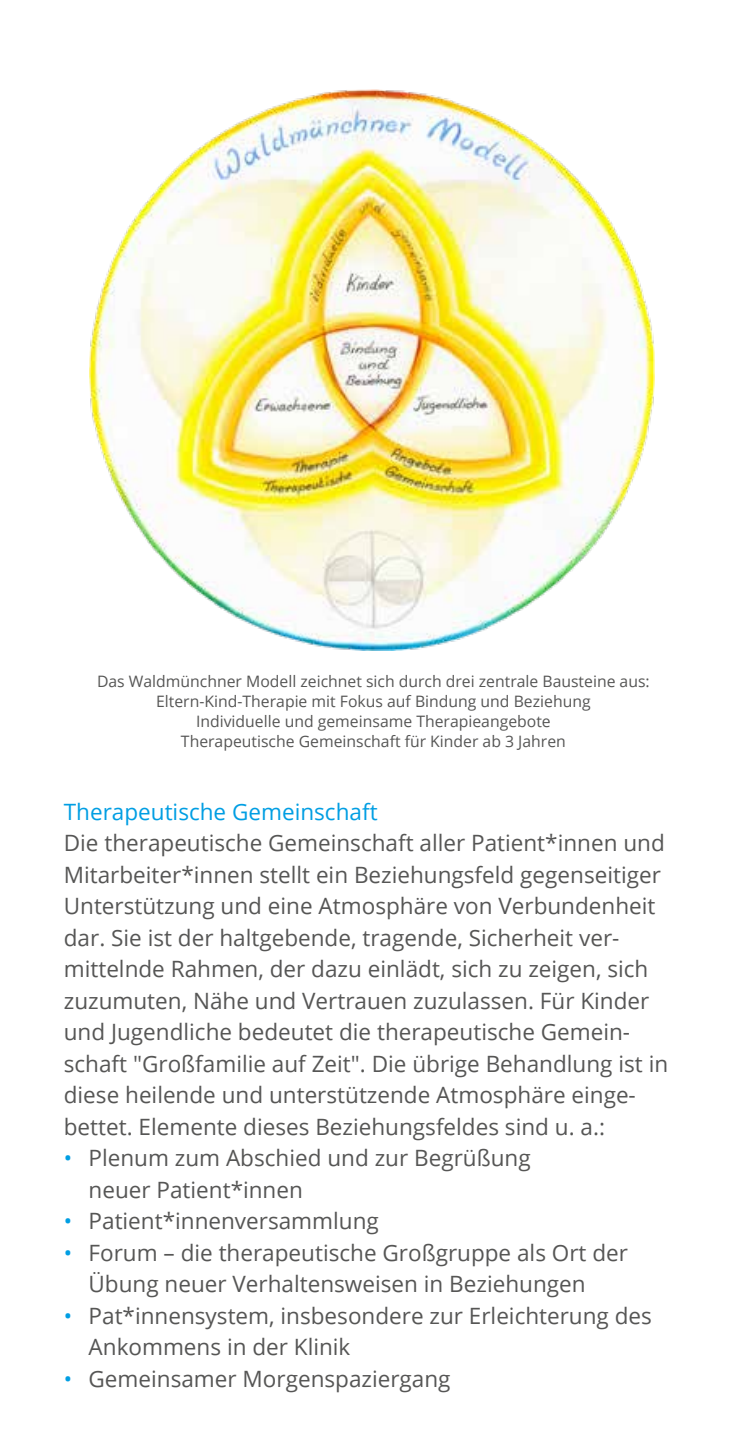
<style>
.page{position:relative;width:734px;height:1448px;background:#fff}
.page>*{position:absolute;margin:0;border:0;box-sizing:border-box;transform-origin:0 0}
.t1{font:22.5px/31.5px "Open Sans";color:#565655}
.t2{font:22.5px "Open Sans";color:#009ee3}
.t3{font:15.75px/20.2px "Open Sans";color:#565655;text-align:center}
.s1{font-size:22.28px;color:#009ee3}
</style>
<div class="page">
<img style="left:89px;top:89px;width:565px;height:561px">
<p class="t3" style="left:97px;top:670px;width:554px">Das Waldmünchner Modell zeichnet sich durch drei zentrale Bausteine aus:<br>Eltern-Kind-Therapie mit Fokus auf Bindung und Beziehung<br>Individuelle und gemeinsame Therapieangebote<br>Therapeutische Gemeinschaft für Kinder ab 3 Jahren</p>
<p class="t2" style="left:64px;top:796px;width:315px">Therapeutische Gemeinschaft</p>
<p class="t1" style="left:64px;top:827px;width:605px">Die therapeutische Gemeinschaft aller Patient*innen und Mitarbeiter*innen stellt ein Beziehungsfeld gegenseitiger Unterstützung und eine Atmosphäre von Verbundenheit dar. Sie ist der haltgebende, tragende, Sicherheit ver&shy;mittelnde Rahmen, der dazu einlädt, sich zu zeigen, sich zuzumuten, Nähe und Vertrauen zuzulassen. Für Kinder und Jugendliche bedeutet die therapeutische Gemein&shy;schaft "Großfamilie auf Zeit". Die übrige Behandlung ist in diese heilende und unterstützende Atmosphäre einge&shy;bettet. Elemente dieses Beziehungsfeldes sind u. a.:</p>
<p class="t1" style="left:89px;top:1142px;width:443px;text-indent:-25px"><span class="s1">•</span> Plenum zum Abschied und zur Begrüßung neuer Patient*innen</p>
<p class="t1" style="left:64px;top:1205px;width:316px"><span class="s1">•</span> Patient*innenversammlung</p>
<p class="t1" style="left:89px;top:1236px;width:541px;text-indent:-25px"><span class="s1">•</span> Forum – die therapeutische Großgruppe als Ort der<br>Übung neuer Verhaltensweisen in Beziehungen</p>
<p class="t1" style="left:89px;top:1299px;width:564px;text-indent:-25px"><span class="s1">•</span> Pat*innensystem, insbesondere zur Erleichterung des<br>Ankommens in der Klinik</p>
<p class="t1" style="left:64px;top:1362px;width:388px"><span class="s1">•</span> Gemeinsamer Morgenspaziergang</p>
</div>
